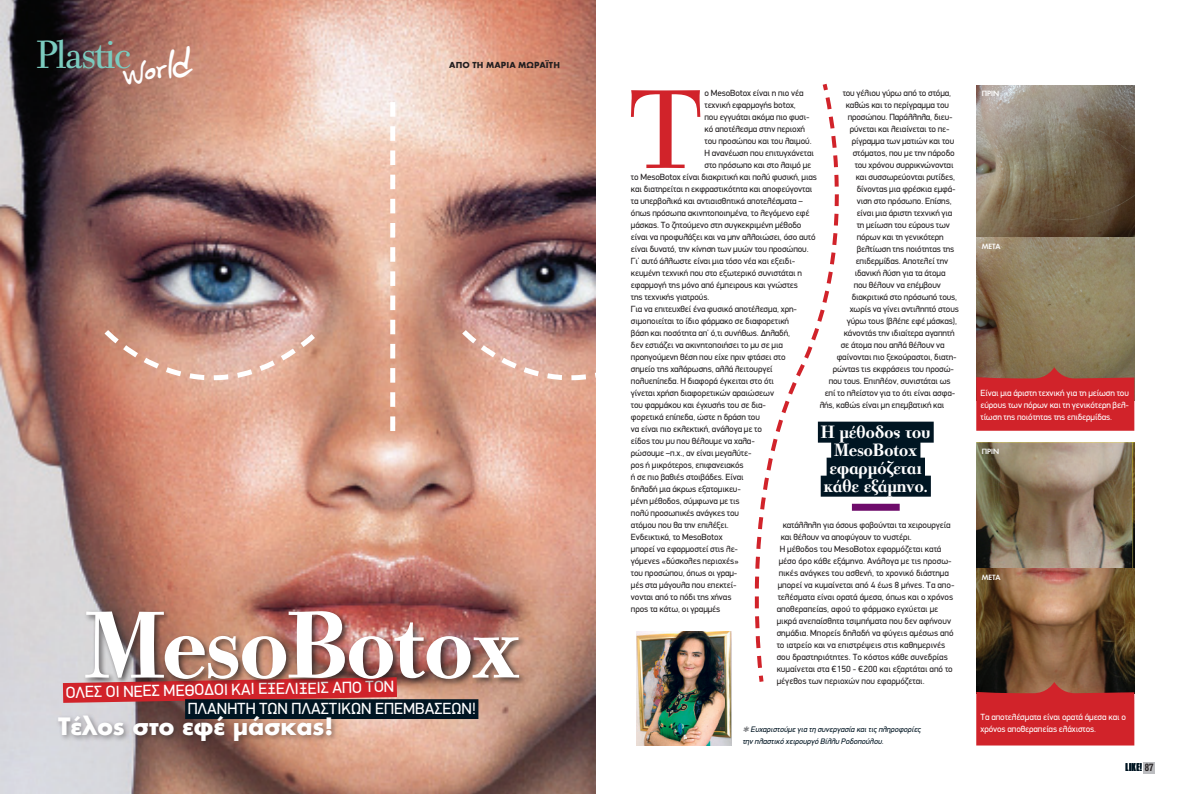
<style>
.page{position:relative;width:1191px;height:794px;background:#fff}
.page>*{position:absolute;margin:0;border:0;box-sizing:border-box;transform-origin:0 0}
.keimenaki1{font:119.8px "PF Bodoni Text";color:#d1232a}
.vinieta1{font:700 101.3px "PF Bodoni Text";letter-spacing:-.03em;color:#fff}
.vinieta1-2{font:42.2px "PF Bodoni Text";letter-spacing:-.05em;color:#7bcbbf}
.vinieta2{font:700 34px "PF Libera";color:#fff}
.prologaki{font:700 23.3px "PF Futura Neu";color:#fff}
.vasiko_keimeno{font:700 19px "PF Bodoni Text";letter-spacing:-.02em;color:#fff}
.keimenaki1-2{font:16.2px "PF Din Display";color:#fff}
.t1{font:700 11.7px "CF Compacta";color:#001522}
.keimenaki1-3{font:9px/12px "PF Din Display";letter-spacing:-.01em;color:#231f20}
.keimenaki1-4{font:9px/12px "PF Din Display";letter-spacing:-.01em;color:#fff;text-align:justify}
.suntaktis{font:700 9px "Futura Greek";letter-spacing:.01em;color:#231f20}
.keimenaki1-5{font:italic 8px "PF Din Display";color:#001522}
.t2{font:500 7px "PF Futura Neu";color:#fff}
.s1{color:#808285}
.s2{font-family:"PF Akzidenz Condensed";font-size:11px;color:#231f20}
</style>
<div class="page">
<div style="left:1143px;top:762px;width:12px;height:11px;background:#bcbdc0"></div>
<img style="left:0;top:0;width:595px;height:794px">
<svg style="left:459px;top:327px;width:137px;height:105px;background:#dca693"></svg>
<img style="left:976px;top:85px;width:158px;height:282px">
<img style="left:976px;top:442px;width:158px;height:240px">
<svg style="left:830px;top:100px;width:9px;height:184px"></svg>
<svg style="left:754px;top:557px;width:2px;height:84px"></svg>
<svg style="left:756px;top:83px;width:74px;height:599px"></svg>
<svg style="left:976px;top:367px;width:158px;height:64px;background:#c32f30"></svg>
<svg style="left:976px;top:682px;width:158px;height:63px;background:#be282b"></svg>
<img style="left:636px;top:631px;width:95px;height:114px">
<svg style="left:43px;top:667px;width:374px;height:46px;background:#ca5c61"></svg>
<div style="left:789px;top:417px;width:173px;height:83px;background:#fff"></div>
<div style="left:818px;top:421px;width:115px;height:21px;background:#001522"></div>
<div style="left:831px;top:439px;width:89px;height:21px;background:#001522"></div>
<div style="left:826px;top:457px;width:99px;height:21px;background:#001522"></div>
<div style="left:820px;top:475px;width:111px;height:21px;background:#001522"></div>
<div style="left:852px;top:504px;width:47px;height:7px;background:#6e0c6b"></div>
<svg style="left:101px;top:327px;width:219px;height:105px;background:#dba28e"></svg>
<svg style="left:390px;top:102px;width:5px;height:329px"></svg>
<div style="left:185px;top:699px;width:293px;height:20px;background:#001522"></div>
<div style="left:55px;top:712px;width:284px;height:36px;background:#231f20;opacity:.45"></div>
<div style="left:83px;top:608px;width:444px;height:79px;background:#231f20;opacity:.75"></div>
<p class="vinieta1-2" style="left:36px;top:31px;width:97px">Plastic</p>
<p class="vinieta2" style="left:120px;top:53px;width:72px;rotate:-10deg">World</p>
<p class="suntaktis" style="left:449px;top:60px;width:112px">ΑΠΟ ΤH MΑΡΙΑ ΜΩΡΑΪΤΗ</p>
<p class="vinieta1" style="left:85px;top:590px;width:437px">ΜesoBotox</p>
<p class="keimenaki1-2" style="left:65px;top:682px;width:330px;rotate:-1deg">ΌΛΕΣ ΟΙ ΝΈΕΣ ΜΈΘΟΔΟΙ ΚΑΙ ΕΞΕΛΊΞΕΙΣ ΑΠΌ ΤΟΝ</p>
<p class="keimenaki1-2" style="left:188px;top:698px;width:290px">ΠΛΑΝΉΤΗ ΤΩΝ ΠΛΑΣΤΙΚΏΝ ΕΠΕΜΒΆΣΕΩΝ!</p>
<p class="prologaki" style="left:58px;top:710px;width:277px">Τέλος στο εφέ μάσκας!</p>
<p class="keimenaki1" style="left:628px;top:64px;width:74px">Τ</p>
<p class="keimenaki1-3" style="left:704px;top:87px;width:101px">ο ΜesoBotox είναι η πιο νέα</p>
<p class="keimenaki1-3" style="left:842px;top:87px;width:110px">του γέλιου γύρω από το στόμα,</p>
<p class="keimenaki1-3" style="left:845px;top:99px;width:105px">καθώς και το περίγραμμα του</p>
<p class="keimenaki1-3" style="left:847px;top:111px;width:107px">προσώπου. Παράλληλα, διευ-</p>
<p class="keimenaki1-3" style="left:849px;top:123px;width:102px">ρύνεται και λειαίνεται το πε-</p>
<p class="keimenaki1-3" style="left:851px;top:135px;width:104px">ρίγραμμα των ματιών και του</p>
<p class="keimenaki1-3" style="left:852px;top:147px;width:103px">στόματος, που με την πάροδο</p>
<p class="keimenaki1-3" style="left:854px;top:159px;width:100px">του χρόνου συρρικνώνονται</p>
<p class="keimenaki1-3" style="left:855px;top:171px;width:101px">και συσσωρεύονται ρυτίδες,</p>
<p class="keimenaki1-3" style="left:856px;top:183px;width:101px">δίνοντας μια φρέσκια εμφά-</p>
<p class="keimenaki1-3" style="left:856px;top:195px;width:96px">νιση στο πρόσωπο. Επίσης,</p>
<p class="keimenaki1-3" style="left:856px;top:207px;width:97px">είναι μια άριστη τεχνική για</p>
<p class="keimenaki1-3" style="left:856px;top:219px;width:95px">τη μείωση του εύρους των</p>
<p class="keimenaki1-3" style="left:856px;top:231px;width:88px">πόρων και τη γενικότερη</p>
<p class="keimenaki1-3" style="left:856px;top:243px;width:99px">βελτίωση της ποιότητας της</p>
<p class="keimenaki1-3" style="left:855px;top:255px;width:94px">επιδερμίδας. Αποτελεί την</p>
<p class="keimenaki1-3" style="left:854px;top:267px;width:92px">ιδανική λύση για τα άτομα</p>
<p class="keimenaki1-3" style="left:853px;top:279px;width:89px">που θέλουν να επέμβουν</p>
<p class="keimenaki1-3" style="left:851px;top:291px;width:107px">διακριτικά στο πρόσωπό τους,</p>
<p class="keimenaki1-3" style="left:849px;top:303px;width:111px">χωρίς να γίνει αντιληπτό στους</p>
<p class="keimenaki1-3" style="left:846px;top:315px;width:112px">γύρω τους (βλέπε εφέ μάσκας),</p>
<p class="keimenaki1-3" style="left:843px;top:327px;width:112px">κάνοντάς την ιδιαίτερα αγαπητή</p>
<p class="keimenaki1-3" style="left:840px;top:339px;width:106px">σε άτομα που απλά θέλουν να</p>
<p class="keimenaki1-3" style="left:836px;top:351px;width:121px">φαίνονται πιο ξεκούραστοι, διατη-</p>
<p class="keimenaki1-3" style="left:832px;top:363px;width:123px">ρώντας τις εκφράσεις του προσώ-</p>
<p class="keimenaki1-3" style="left:828px;top:375px;width:123px">που τους. Επιπλέον, συνιστάται ως</p>
<p class="keimenaki1-3" style="left:824px;top:387px;width:132px">επί το πλείστον για το ότι είναι ασφα-</p>
<p class="keimenaki1-3" style="left:819px;top:399px;width:126px">λής, καθώς είναι μη επεμβατική και</p>
<p class="keimenaki1-3" style="left:704px;top:99px;width:93px">τεχνική εφαρμογής botox,</p>
<p class="keimenaki1-3" style="left:704px;top:111px;width:107px">που εγγυάται ακόμα πιο φυσι-</p>
<p class="keimenaki1-3" style="left:704px;top:123px;width:102px">κό αποτέλεσμα στην περιοχή</p>
<p class="keimenaki1-3" style="left:704px;top:135px;width:109px">του προσώπου και του λαιμού.</p>
<p class="keimenaki1-3" style="left:704px;top:147px;width:111px">Η ανανέωση που επιτυγχάνεται</p>
<p class="keimenaki1-3" style="left:704px;top:159px;width:108px">στο πρόσωπο και στο λαιμό με</p>
<p class="keimenaki1-3" style="left:631px;top:171px;width:187px">το MesoBotox είναι διακριτική και πολύ φυσική, μιας</p>
<p class="keimenaki1-3" style="left:631px;top:183px;width:183px">και διατηρείται η εκφραστικότητα και αποφεύγονται</p>
<p class="keimenaki1-3" style="left:631px;top:195px;width:174px">τα υπερβολικά και αντιαισθητικά αποτελέσματα –</p>
<p class="keimenaki1-3" style="left:631px;top:207px;width:180px">όπως πρόσωπα ακινητοποιημένα, το λεγόμενο εφέ</p>
<p class="keimenaki1-3" style="left:631px;top:219px;width:172px">μάσκας. Το ζητούμενο στη συγκεκριμένη μέθοδο</p>
<p class="keimenaki1-3" style="left:631px;top:231px;width:186px">είναι να προφυλάξει και να μην αλλοιώσει, όσο αυτό</p>
<p class="keimenaki1-3" style="left:631px;top:243px;width:179px">είναι δυνατό, την κίνηση των μυών του προσώπου.</p>
<p class="keimenaki1-3" style="left:631px;top:255px;width:166px">Γι’ αυτό άλλωστε είναι μια τόσο νέα και εξειδι-</p>
<p class="keimenaki1-3" style="left:631px;top:267px;width:172px">κευμένη τεχνική που στο εξωτερικό συνιστάται η</p>
<p class="keimenaki1-3" style="left:631px;top:279px;width:168px">εφαρμογή της μόνο από έμπειρους και γνώστες</p>
<p class="keimenaki1-3" style="left:631px;top:291px;width:80px">της τεχνικής γιατρούς.</p>
<p class="keimenaki1-3" style="left:631px;top:303px;width:167px">Για να επιτευχθεί ένα φυσικό αποτέλεσμα, χρη&shy;σιμοποιείται το ίδιο φάρμακο σε διαφορετική βάση και ποσότητα απ’ ό,τι συνήθως. Δηλαδή, δεν εστιάζει να ακινητοποιήσει το μυ σε μια προηγούμενη θέση που είχε πριν φτάσει στο σημείο της χαλάρωσης, αλλά λειτουργεί πολυεπίπεδα. Η διαφορά έγκειται στο ότι γίνεται χρήση διαφορετικών αραιώσεων<br>του φαρμάκου και έγχυσής του σε δια&shy;φορετικά επίπεδα, ώστε η δράση του<br>να είναι πιο εκλεκτική, ανάλογα με το<br>είδος του μυ που θέλουμε να χαλα-<br>ρώσουμε –π.χ., αν είναι μεγαλύτε-<br>ρος ή μικρότερος, επιφανειακός<br>ή σε πιο βαθιές στοιβάδες. Είναι<br>δηλαδή μια άκρως εξατομικευ-<br>μένη μέθοδος, σύμφωνα με τις<br>πολύ προσωπικές ανάγκες του<br>ατόμου που θα την επιλέξει.</p>
<p class="keimenaki1-3" style="left:631px;top:531px;width:109px">Ενδεικτικά, το ΜesoBotox μπορεί να εφαρμοστεί στις λε&shy;γόμενες «δύσκολες περιοχές» του προσώπου, όπως οι γραμ&shy;μές στα μάγουλα που επεκτεί&shy;νονται από το πόδι της χήνας προς τα κάτω, οι γραμμές</p>
<p class="vasiko_keimeno" style="left:821px;top:422px;width:111px">Η μέθοδος του</p>
<p class="vasiko_keimeno" style="left:834px;top:440px;width:85px">MesoBotox</p>
<p class="vasiko_keimeno" style="left:829px;top:458px;width:94px">εφαρμόζεται</p>
<p class="vasiko_keimeno" style="left:823px;top:476px;width:106px">κάθε εξάμηνο.</p>
<p class="keimenaki1-3" style="left:780px;top:519px;width:171px">κατάλληλη για όσους φοβούνται τα χειρουργεία και θέλουν να αποφύγουν το νυστέρι.</p>
<p class="keimenaki1-3" style="left:776px;top:543px;width:179px;text-indent:3px">Η μέθοδος του ΜesoBotox εφαρμόζεται κατά μέσο όρο κάθε εξάμηνο. Ανάλογα με τις προσω&shy;πικές ανάγκες του ασθενή, το χρονικό διάστημα μπορεί να κυμαίνεται από 4 έως 8 μήνες. Τα απο&shy;τελέσματα είναι ορατά άμεσα, όπως και ο χρόνος αποθεραπείας, αφού το φάρμακο εγχύεται με μικρά ανεπαίσθητα τσιμπήματα που δεν αφήνουν σημάδια. Μπορείς δηλαδή να φύγεις αμέσως από το ιατρείο και να επιστρέψεις στις καθημερινές σου δραστηριότητες. Το κόστος κάθε συνεδρίας κυμαίνεται στα €150 - €200 και εξαρτάται από το μέγεθος των περιοχών που εφαρμόζεται.</p>
<p class="t2" style="left:981px;top:89px;width:19px">ΠΡΙΝ</p>
<p class="t2" style="left:981px;top:242px;width:20px">ΜΕΤΑ</p>
<p class="keimenaki1-4" style="left:980px;top:387px;width:150px">Eίναι μια άριστη τεχνική για τη μείωση του εύρους των πόρων και τη γενικότερη βελ&shy;τίωση της ποιότητας της επιδερμίδας.</p>
<p class="t2" style="left:981px;top:447px;width:19px">ΠΡΙΝ</p>
<p class="t2" style="left:981px;top:573px;width:20px">ΜΕΤΑ</p>
<p class="keimenaki1-4" style="left:980px;top:711px;width:147px">Τα αποτελέσματα είναι ορατά άμεσα και ο</p>
<p class="keimenaki1-5" style="left:742px;top:724px;width:180px"><span class="s1">✱</span>Ευχαριστούμε για τη συνεργασία και τις πληροφορίες</p>
<p class="keimenaki1-4" style="left:980px;top:723px;width:117px">χρόνος αποθεραπείας ελάχιστος.</p>
<p class="keimenaki1-5" style="left:742px;top:736px;width:143px">την πλαστικό χειρουργό Βίλλυ Ροδοπούλου.</p>
<p class="t1" style="left:1125px;top:759px;width:29px">LIKE! <span class="s2">87</span></p>
</div>
